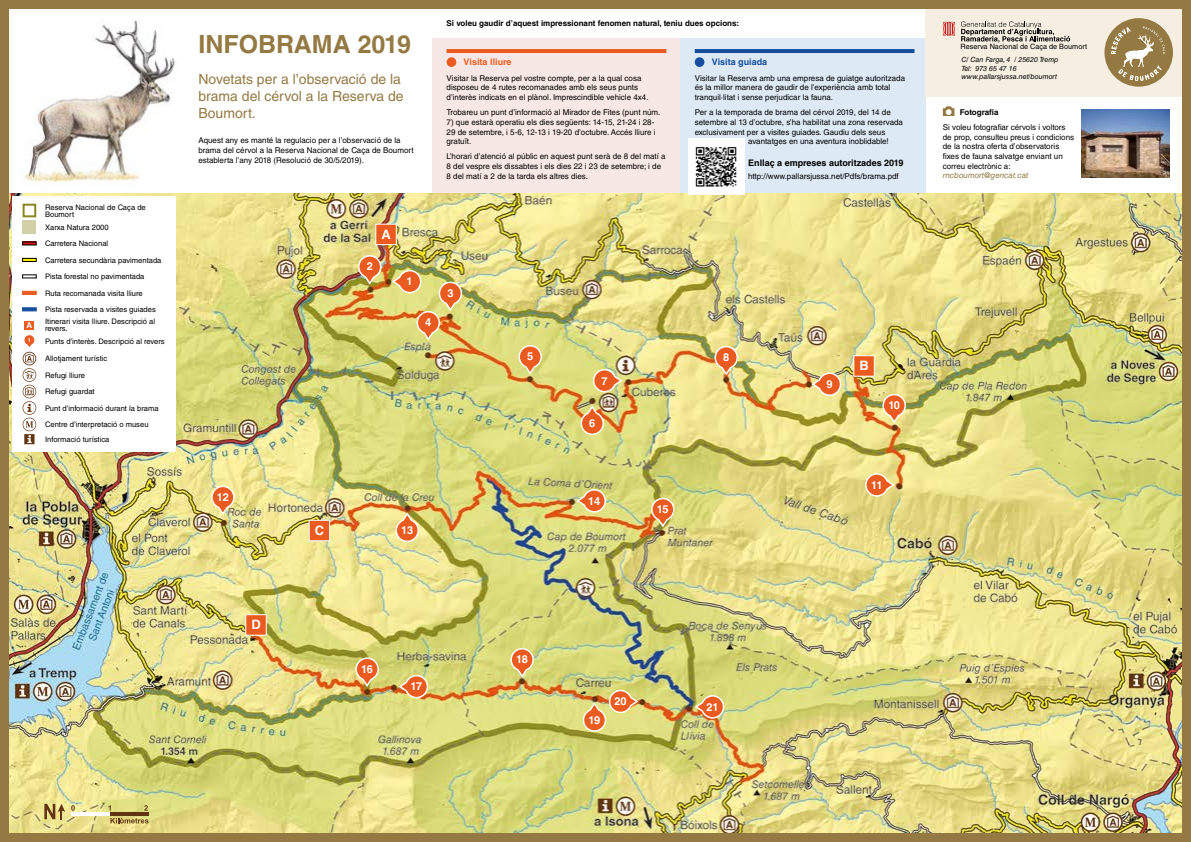
<style>
.page{position:relative;width:1191px;height:842px;background:#fff}
.page>*{position:absolute;margin:0;border:0;box-sizing:border-box;transform-origin:0 0}
.t1{font:700 25px "Helvetica LT Std";color:#947943}
.t2{font:14px/16.8px "Helvetica LT Std";color:#947943}
.t3{font:700 13px "Helvetica LT Std";color:#fff}
.t4{font:700 11px "Helvetica LT Std";letter-spacing:-.035em;color:#fff}
.t5{font:700 9px "Helvetica LT Std";color:#000}
.t6{font:700 9px "Helvetica LT Std";color:#eb5b1f}
.t7{font:700 9px "Helvetica LT Std";color:#154f9e}
.t8{font:8px/9.6px "Helvetica LT Std";color:#000}
.t9{font:700 8px "Helvetica LT Std";color:#000}
.t10{font:italic 8px "Helvetica LT Std";color:#947943}
.t11{font:700 8px "Helvetica LT Std";color:#fff}
.t12{font:7.6px/16.5px "Helvetica LT Std";color:#000}
.t13{font:7.3px "Helvetica LT Std";color:#000}
.t14{font:italic 7.1px/8.5px "Helvetica LT Std";color:#000}
.t15{font:700 5.4px "Helvetica LT Std";color:#fff}
</style>
<div class="page">
<div style="left:432px;top:38px;width:248px;height:155px;background:#f7e8e5"></div>
<div style="left:680px;top:38px;width:245px;height:155px;background:#dde9f5"></div>
<div style="left:925px;top:9px;width:257px;height:88px;background:#f5eee1"></div>
<img style="left:9px;top:193px;width:1173px;height:640px">
<img style="left:21px;top:20px;width:154px;height:163px">
<svg style="left:943px;top:22px;width:12px;height:14px"></svg>
<svg style="left:961px;top:21px;width:109px;height:22px"></svg>
<div style="left:688px;top:138px;width:56px;height:57px;background:#fff"></div>
<img style="left:695px;top:147px;width:42px;height:40px">
<svg style="left:1104px;top:18px;width:69px;height:69px"></svg>
<div style="left:446px;top:57px;width:10px;height:10px;background:#eb5b1f;border-radius:50%"></div>
<div style="left:694px;top:57px;width:10px;height:10px;background:#154f9e;border-radius:50%"></div>
<hr style="left:446px;top:49px;width:220px;height:4px;background:#eb5b1f">
<hr style="left:694px;top:49px;width:220px;height:4px;background:#154f9e">
<svg style="left:943px;top:106px;width:11px;height:10px"></svg>
<img style="left:1081px;top:109px;width:88px;height:68px">
<div style="left:12px;top:197px;width:163px;height:255px;background:#fff"></div>
<div style="left:23px;top:204px;width:13px;height:13px;border:2px solid #8b8720"></div>
<div style="left:23px;top:220px;width:13px;height:14px;background:#d1d0a6"></div>
<div style="left:22px;top:258px;width:15px;height:4px;border:1px solid #000"></div>
<div style="left:22px;top:291px;width:15px;height:4px;background:#eb5b1f;border:1px solid #eb5b1f"></div>
<svg style="left:22px;top:307px;width:15px;height:4px"></svg>
<div style="left:25px;top:321px;width:9px;height:8px;background:#eb5b1f"></div>
<svg style="left:23px;top:334px;width:13px;height:110px"></svg>
<hr style="left:72px;top:812px;width:38px;height:4px;background:#fff">
<hr style="left:110px;top:812px;width:38px;height:4px;background:#623512">
<svg style="left:71px;top:805px;width:4px;height:6px"></svg>
<svg style="left:108px;top:805px;width:3px;height:6px"></svg>
<svg style="left:144px;top:805px;width:4px;height:6px"></svg>
<svg style="left:110px;top:818px;width:39px;height:5px"></svg>
<svg style="left:44px;top:804px;width:21px;height:15px"></svg>
<svg style="left:354px;top:657px;width:25px;height:31px"></svg>
<svg style="left:509px;top:647px;width:25px;height:31px"></svg>
<svg style="left:210px;top:485px;width:25px;height:31px"></svg>
<svg style="left:650px;top:497px;width:25px;height:31px"></svg>
<svg style="left:518px;top:344px;width:24px;height:31px"></svg>
<svg style="left:580px;top:405px;width:25px;height:31px"></svg>
<svg style="left:395px;top:512px;width:25px;height:31px"></svg>
<svg style="left:357px;top:254px;width:25px;height:31px"></svg>
<svg style="left:714px;top:345px;width:24px;height:31px"></svg>
<svg style="left:881px;top:393px;width:25px;height:31px"></svg>
<svg style="left:811px;top:372px;width:31px;height:25px"></svg>
<img style="left:391px;top:269px;width:72px;height:72px">
<svg style="left:398px;top:674px;width:31px;height:25px"></svg>
<svg style="left:576px;top:488px;width:31px;height:25px"></svg>
<svg style="left:694px;top:694px;width:31px;height:25px"></svg>
<svg style="left:582px;top:689px;width:57px;height:43px;background:#e2b269"></svg>
<svg style="left:864px;top:472px;width:31px;height:25px"></svg>
<svg style="left:592px;top:368px;width:31px;height:25px"></svg>
<div style="left:375px;top:224px;width:22px;height:21px;background:#eb5b1f;border:1px solid #fff"></div>
<div style="left:853px;top:355px;width:21px;height:22px;background:#eb5b1f;border:1px solid #fff"></div>
<div style="left:309px;top:520px;width:21px;height:21px;background:#eb5b1f;border:1px solid #fff"></div>
<div style="left:245px;top:614px;width:22px;height:22px;background:#eb5b1f;border:1px solid #fff"></div>
<div style="left:0;top:0;width:1191px;height:9px;background:#947943"></div>
<div style="left:0;top:833px;width:1191px;height:9px;background:#947943"></div>
<div style="left:0;top:0;width:9px;height:842px;background:#947943"></div>
<div style="left:1182px;top:0;width:9px;height:842px;background:#947943"></div>
<p class="t12" style="left:45px;top:204px;width:102px;line-height:7px">Reserva Nacional de Caça de<br>Boumort</p>
<p class="t12" style="left:45px;top:219px;width:118px">Xarxa Natura 2000<br>Carretera Nacional<br>Carretera secundària pavimentada<br>Pista forestal no pavimentada<br>Ruta recomanada visita lliure<br>Pista reservada a visites guiades</p>
<p class="t11" style="left:27px;top:320px;width:7px">A</p>
<p class="t12" style="left:45px;top:318px;width:111px;line-height:7px">Itinerari visita lliure. Descripció al revers.</p>
<p class="t15" style="left:28px;top:337px;width:5px">1</p>
<p class="t12" style="left:45px;top:333px;width:121px">Punts d’interès. Descripció al revers</p>
<p class="t12" style="left:45px;top:350px;width:115px">Allotjament turístic<br>Refugi lliure<br>Refugi guardat<br>Punt d’informació durant la brama<br>Centre d’interpretació o museu</p>
<p class="t12" style="left:45px;top:431px;width:66px">Informació turística</p>
<p class="t9" style="left:446px;top:18px;width:294px">Si voleu gaudir d’aquest impressionant fenomen natural, teniu dues opcions:</p>
<h1 class="t1" style="left:198px;top:29px;width:214px">INFOBRAMA 2019</h1>
<h2 class="t2" style="left:198px;top:71px;width:207px">Novetats per a l’observació de la brama del cérvol a la Reserva de<br>Boumort.</h2>
<p class="t8" style="left:446px;top:73px;width:203px">Visitar la Reserva pel vostre compte, per a la qual cosa disposeu de 4 rutes recomanades amb els seus punts d’interès indicats en el plànol. Imprescindible vehicle 4x4.</p>
<p class="t6" style="left:463px;top:57px;width:49px">Visita lliure</p>
<p class="t7" style="left:711px;top:57px;width:57px">Visita guiada</p>
<p class="t8" style="left:694px;top:73px;width:212px">Visitar la Reserva amb una empresa de guiatge autoritzada és la millor manera de gaudir de l’experiència amb total tranquil·litat i sense perjudicar la fauna.</p>
<p class="t8" style="left:694px;top:108px;width:197px">Per a la temporada de brama del cérvol 2019, del 14 de</p>
<p class="t8" style="left:694px;top:117px;width:210px">setembre al 13 d’octubre, s’ha habilitat una zona reservada</p>
<p class="t8" style="left:694px;top:127px;width:192px">exclusivament per a visites guiades. Gaudiu dels seus</p>
<p class="t8" style="left:748px;top:137px;width:142px">avantatges en una aventura inoblidable!</p>
<p class="t8" style="left:446px;top:108px;width:215px">Trobareu un punt d’informació al Mirador de Fites (punt núm.</p>
<p class="t8" style="left:446px;top:117px;width:210px">7) que estarà operatiu els dies següents: 14-15, 21-24 i 28-<br>29 de setembre, i 5-6, 12-13 i 19-20 d’octubre. Accés lliure i gratuït.</p>
<p class="t8" style="left:446px;top:152px;width:220px">L’horari d’atenció al públic en aquest punt serà de 8 del matí a<br>8 del vespre els dissabtes i els dies 22 i 23 de setembre; i de<br>8 del matí a 2 de la tarda els altres dies.</p>
<p class="t8" style="left:198px;top:136px;width:217px">Aquest any es manté la regulacio per a l’observació de la brama del cérvol a la Reserva Nacional de Caça de Boumort establerta l’any 2018 (Resolució de 30/5/2019).</p>
<p class="t5" style="left:748px;top:158px;width:157px">Enllaç a empreses autoritzades 2019</p>
<p class="t8" style="left:748px;top:171px;width:152px">http://www.pallarsjussa.net/Pdfs/brama.pdf</p>
<h3 class="t3" style="left:381px;top:226px;width:11px">A</h3>
<h3 class="t4" style="left:367px;top:260px;width:8px">2</h3>
<h3 class="t4" style="left:406px;top:275px;width:8px">1</h3>
<h3 class="t4" style="left:425px;top:316px;width:8px">4</h3>
<h3 class="t4" style="left:447px;top:286px;width:8px">3</h3>
<h3 class="t4" style="left:217px;top:490px;width:13px">12</h3>
<h3 class="t3" style="left:251px;top:617px;width:11px">D</h3>
<h3 class="t3" style="left:315px;top:522px;width:11px">C</h3>
<h3 class="t4" style="left:401px;top:523px;width:13px">13</h3>
<h3 class="t4" style="left:361px;top:662px;width:13px">16</h3>
<h3 class="t4" style="left:410px;top:680px;width:13px">17</h3>
<h3 class="t4" style="left:527px;top:350px;width:8px">5</h3>
<h3 class="t4" style="left:601px;top:374px;width:8px">7</h3>
<h3 class="t4" style="left:589px;top:416px;width:8px">6</h3>
<h3 class="t4" style="left:588px;top:494px;width:13px">14</h3>
<h3 class="t4" style="left:657px;top:502px;width:13px">15</h3>
<h3 class="t4" style="left:723px;top:351px;width:8px">8</h3>
<h3 class="t4" style="left:516px;top:653px;width:13px">18</h3>
<h3 class="t4" style="left:588px;top:713px;width:13px">19</h3>
<h3 class="t4" style="left:614px;top:695px;width:14px">20</h3>
<h3 class="t4" style="left:706px;top:700px;width:14px">21</h3>
<h3 class="t4" style="left:826px;top:377px;width:8px">9</h3>
<h3 class="t3" style="left:859px;top:358px;width:11px">B</h3>
<h3 class="t4" style="left:888px;top:398px;width:13px">10</h3>
<h3 class="t4" style="left:871px;top:478px;width:13px">11</h3>
<p class="t13" style="left:960px;top:42px;width:128px">Reserva Nacional de Caça de Boumort</p>
<p class="t14" style="left:961px;top:55px;width:99px">C/ Can Farga, 4 / 25620 Tremp<br>Tel: 973 65 47 16 www.pallarsjussa.net/boumort</p>
<p class="t9" style="left:960px;top:107px;width:40px">Fotografia</p>
<p class="t8" style="left:943px;top:123px;width:133px">Si voleu fotografiar cérvols i voltors de prop, consulteu preus i condicions de la nostra oferta d’observatoris fixes de fauna salvatge enviant un correu electrònic a:</p>
<p class="t10" style="left:943px;top:171px;width:87px">rncboumort@gencat.cat</p>
</div>
